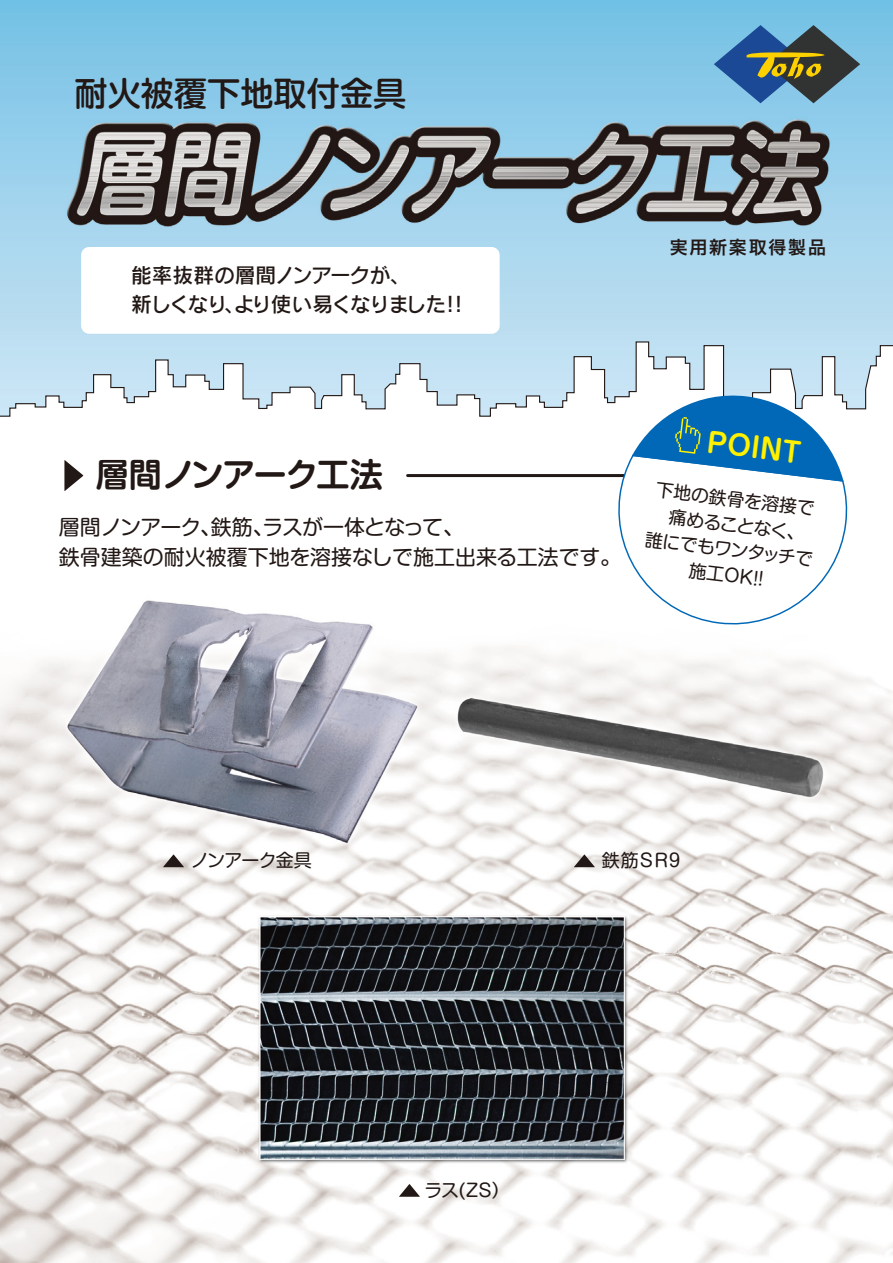
<style>
.page{position:relative;width:893px;height:1263px;background:#fff}
.page>*{position:absolute;margin:0;border:0;box-sizing:border-box;transform-origin:0 0}
.t1{font:500 33.15px "Shin M Go Pro";color:#221815}
.t2{font:700 33px "Shin M Go Pro De";letter-spacing:-.04em;color:#221815}
.t3{font:700 27.15px "Shin M Go Pro De";color:#fff100}
.t4{font:21px/30px "Shin M Go Pro";color:#221815}
.t5{font:20.7px/28.8px "Rodin Cattleya Pro DB";letter-spacing:-.07em;color:#221815}
.t6{font:18px "Shin M Go Pro";letter-spacing:-.02em;color:#221815}
.t7{font:18px "Hira Kaku Pro W6";letter-spacing:.1em;color:#221815}
.t8{font:18px "Shin M Go Pro";letter-spacing:-.045em;color:#221815}
.t9{font:17.85px/25.3px "Shin M Go Pro";color:#221815;text-align:center}
</style>
<div class="page">
<img style="left:0;top:0;width:893px;height:1263px">
<svg style="left:0;top:341px;width:893px;height:169px"></svg>
<div style="left:81px;top:247px;width:419px;height:87px;background:#fff;border-radius:8px"></div>
<hr style="left:408px;top:474px;width:421px;height:3px;background:#221815">
<svg style="left:64px;top:460px;width:19px;height:31px"></svg>
<svg style="left:163px;top:854px;width:21px;height:13px"></svg>
<svg style="left:574px;top:854px;width:21px;height:13px"></svg>
<svg style="left:399px;top:1184px;width:21px;height:13px"></svg>
<svg style="left:611px;top:391px;width:238px;height:241px"></svg>
<svg style="left:714px;top:25px;width:146px;height:78px;background:#5d8191"></svg>
<h1 class="t1" style="left:75px;top:67px;width:333px">耐火被覆下地取付金具</h1>
<p class="t5" style="left:131px;top:260px;width:333px">能率抜群の層間ノンアークが、<br>新しくなり、より使い易くなりました!!</p>
<p class="t7" style="left:670px;top:231px;width:158px">実用新案取得製品</p>
<h2 class="t2" style="left:96px;top:447px;width:289px">層間ノンアーク工法</h2>
<p class="t4" style="left:59px;top:510px;width:564px">層間ノンアーク、鉄筋、ラスが一体となって、<br>鉄骨建築の耐火被覆下地を溶接なしで施工出来る工法です。</p>
<p class="t3" style="left:710px;top:420px;width:96px;rotate:7deg">POINT</p>
<p class="t9" style="left:653px;top:474px;width:170px;rotate:7deg">下地の鉄骨を溶接で痛めることなく、<br>誰にでもワンタッチで施工OK!!</p>
<p class="t8" style="left:191px;top:846px;width:123px">ノンアーク金具</p>
<p class="t6" style="left:602px;top:846px;width:80px">鉄筋SR9</p>
<p class="t6" style="left:425px;top:1175px;width:87px">ラス(ZS）</p>
</div>
